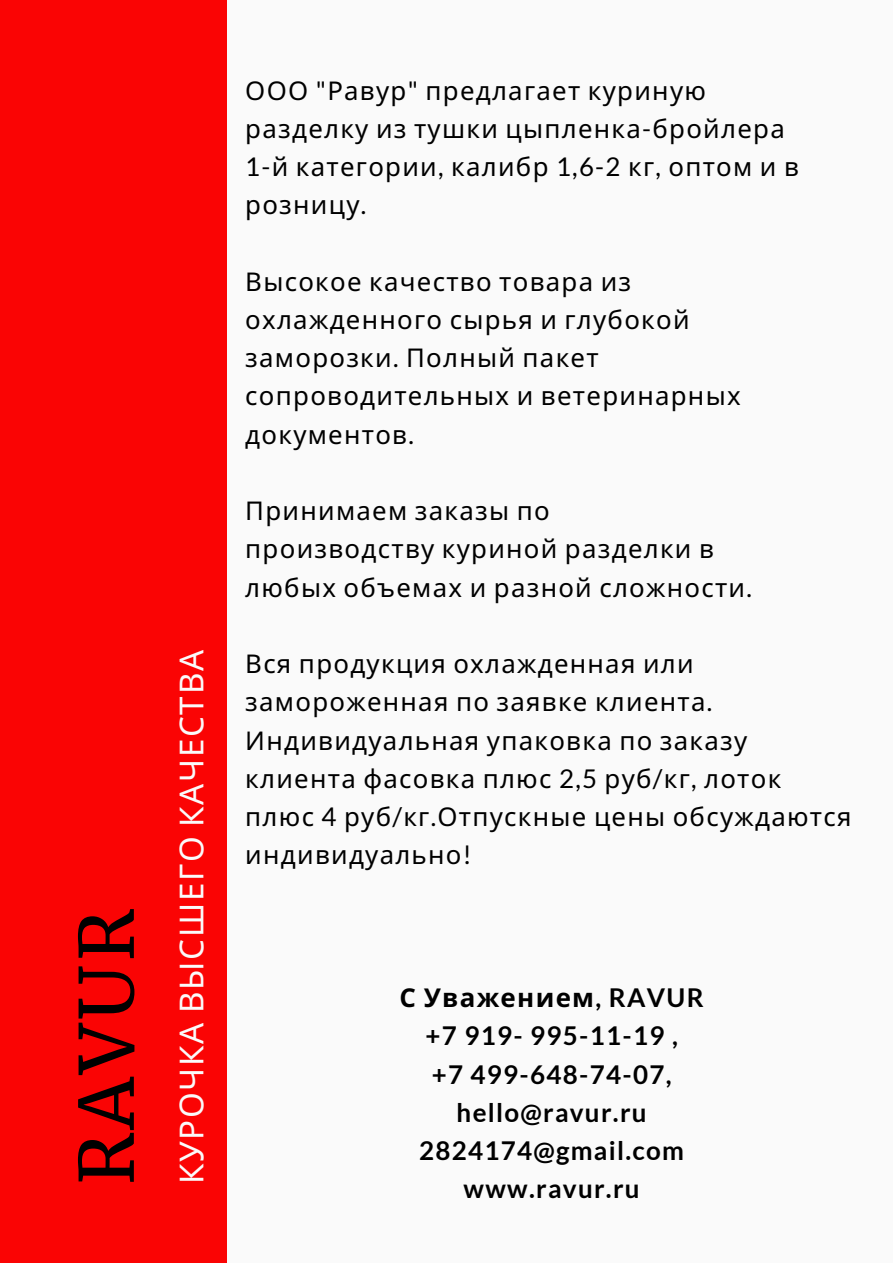
<style>
.page{position:relative;width:893px;height:1264px;background:#fff}
.page>*{position:absolute;margin:0;border:0;box-sizing:border-box;transform-origin:0 0}
.t1{font:74.4px "Merriweather";color:#000}
.t2{font:33px "Noto Sans";letter-spacing:.05em;color:#fafafa}
.t3{font:700 25.95px "Lato";letter-spacing:.05em;color:#000}
.t4{font:700 25.95px "Noto Sans";letter-spacing:.05em;color:#000}
.t5{font:25.8px/38.2px "Noto Sans";letter-spacing:.05em;color:#000}
.s1{font-family:"Lato"}
</style>
<div class="page">
<div style="left:0;top:0;width:892px;height:1262px;background:#fa0404"></div>
<div style="left:228px;top:0;width:664px;height:1262px;background:#fafafa"></div>
<p class="t1" style="left:61px;top:1185px;width:278px;rotate:-90deg">RAVUR</p>
<p class="t2" style="left:168px;top:1184px;width:535px;rotate:-90deg">КУРОЧКА ВЫСШЕГО КАЧЕСТВА</p>
<p class="t5" style="left:245px;top:70px;width:462px">ООО <span class="s1">"</span>Равур<span class="s1">"</span> предлагает куриную</p>
<p class="t5" style="left:245px;top:109px;width:541px">разделку из тушки цыпленка<span class="s1">-</span>бройлера</p>
<p class="t5" style="left:245px;top:147px;width:555px"><span class="s1">1-</span>й категории<span class="s1">,</span> калибр <span class="s1">1,6-2</span> кг<span class="s1">,</span> оптом и в</p>
<p class="t5" style="left:245px;top:185px;width:122px">розницу<span class="s1">.</span></p>
<p class="t5" style="left:245px;top:261px;width:387px">Высокое качество товара из</p>
<p class="t5" style="left:245px;top:300px;width:446px">охлажденного сырья и глубокой</p>
<p class="t5" style="left:245px;top:338px;width:355px">заморозки<span class="s1">.</span> Полный пакет</p>
<p class="t5" style="left:245px;top:376px;width:497px">сопроводительных и ветеринарных</p>
<p class="t5" style="left:245px;top:414px;width:170px">документов<span class="s1">.</span></p>
<p class="t5" style="left:245px;top:491px;width:306px">Принимаем заказы по</p>
<p class="t5" style="left:245px;top:529px;width:470px">производству куриной разделки в</p>
<p class="t5" style="left:245px;top:567px;width:508px">любых объемах и разной сложности<span class="s1">.</span></p>
<p class="t5" style="left:245px;top:644px;width:450px">Вся продукция охлажденная или</p>
<p class="t5" style="left:245px;top:682px;width:468px">замороженная по заявке клиента<span class="s1">.</span></p>
<p class="t5" style="left:245px;top:720px;width:503px">Индивидуальная упаковка по заказу</p>
<p class="t5" style="left:245px;top:758px;width:537px">клиента фасовка плюс <span class="s1">2,5</span> руб<span class="s1">/</span>кг<span class="s1">,</span> лоток</p>
<p class="t5" style="left:245px;top:796px;width:607px">плюс <span class="s1">4</span> руб<span class="s1">/</span>кг<span class="s1">.</span>Отпускные цены обсуждаются индивидуально<span class="s1">!</span></p>
<p class="t4" style="left:399px;top:979px;width:305px">С Уважением<span class="s1">, RAVUR</span></p>
<p class="t3" style="left:425px;top:1019px;width:254px">+7 919- 995-11-19 ,</p>
<p class="t3" style="left:431px;top:1057px;width:241px">+7 499-648-74-07,</p>
<p class="t3" style="left:456px;top:1096px;width:191px">hello@ravur.ru</p>
<p class="t3" style="left:419px;top:1134px;width:266px">2824174@gmail.com</p>
<p class="t3" style="left:463px;top:1172px;width:177px">www.ravur.ru</p>
</div>
